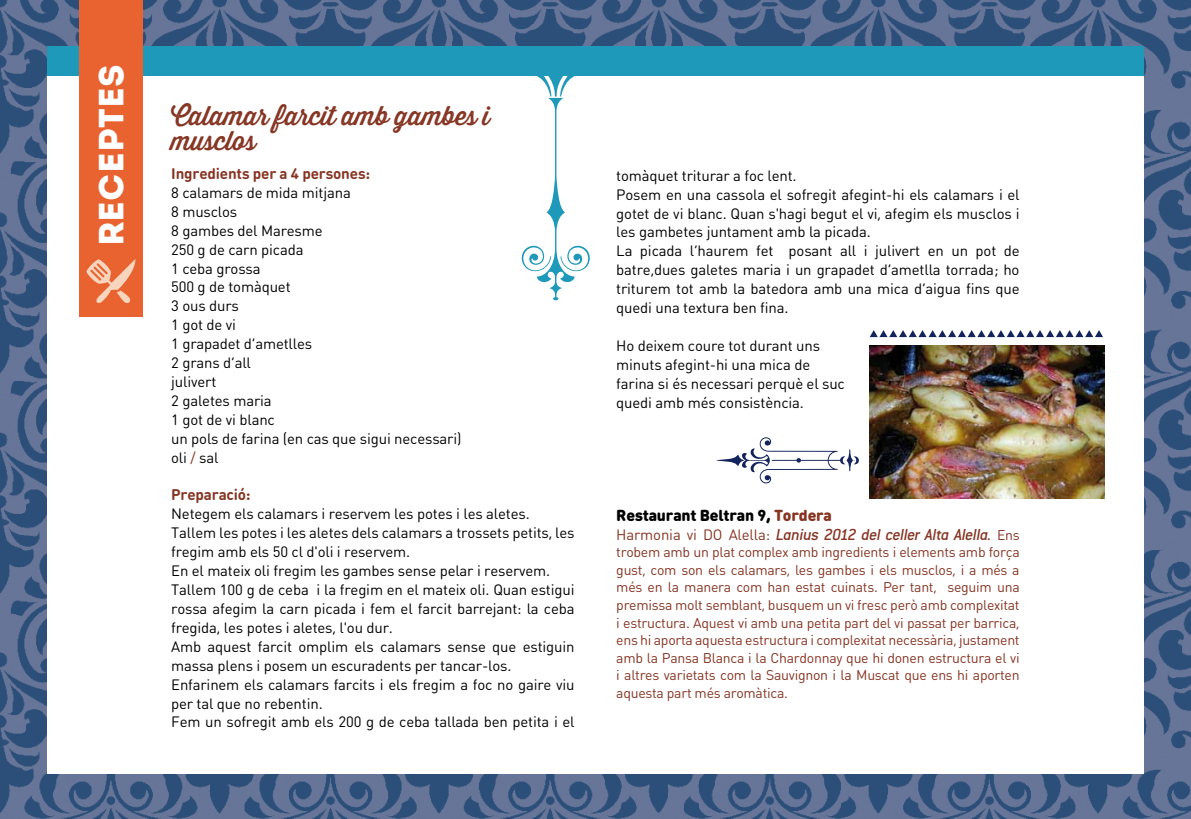
<style>
.page{position:relative;width:1191px;height:819px;background:#fff}
.page>*{position:absolute;margin:0;border:0;box-sizing:border-box;transform-origin:0 0}
.t1{font:35px "Intro";color:#fff}
.t2{font:26.25px/24.5px "Thirsty Rough Reg";letter-spacing:-.01em;color:#863523}
.t3{font:italic 500 17.5px "Conduit ITC";letter-spacing:-.025em;color:#863523}
.t4{font:900 15.75px "DIN Round Pro";letter-spacing:-.01em;color:#000}
.t5{font:700 15.22px "DIN Round Pro";letter-spacing:-.01em;color:#863523}
.t6{font:14.88px/18.9px "DIN Round Pro";letter-spacing:-.01em;color:#000}
.t7{font:14px/17.5px "DIN Round Pro";letter-spacing:-.02em;color:#863523;text-align:justify}
.s1{color:#863523}
.s2{font-family:"DIN Round Pro";font-weight:400;font-style:normal;font-size:14.88px}
.s3{font-family:"DIN Round Pro";font-weight:400;font-style:normal;font-size:14px}
</style>
<div class="page">
<img style="left:0;top:0;width:1191px;height:819px">
<div style="left:47px;top:46px;width:1096px;height:727px;background:#fff"></div>
<div style="left:47px;top:46px;width:1096px;height:30px;background:#1e99b9"></div>
<div style="left:79px;top:0;width:63px;height:316px;background:#e86330"></div>
<svg style="left:86px;top:259px;width:50px;height:44px"></svg>
<svg style="left:521px;top:76px;width:69px;height:224px"></svg>
<img style="left:869px;top:345px;width:235px;height:153px">
<svg style="left:869px;top:330px;width:234px;height:7px"></svg>
<svg style="left:716px;top:437px;width:143px;height:46px"></svg>
<h1 class="t1" style="left:90px;top:246px;width:183px;rotate:-90deg">RECEPTES</h1>
<h2 class="t2" style="left:171px;top:103px;width:320px">Calamar farcit amb gambes i musclos</h2>
<p class="t5" style="left:171px;top:163px;width:200px">Ingredients per a 4 persones:</p>
<p class="t6" style="left:171px;top:182px;width:292px">8 calamars de mida mitjana<br>8 musclos<br>8 gambes del Maresme<br>250 g de carn picada<br>1 ceba grossa<br>500 g de tomàquet<br>3 ous durs<br>1 got de vi<br>1 grapadet d’ametlles<br>2 grans d’all<br>julivert<br>2 galetes maria<br>1 got de vi blanc<br>un pols de farina (en cas que sigui necessari) oli <span class="s1">/</span> sal</p>
<p class="t5" style="left:171px;top:484px;width:81px">Preparació:</p>
<p class="t6" style="left:171px;top:504px;width:405px">Netegem els calamars i reservem les potes i les aletes.<br>Tallem les potes i les aletes dels calamars a trossets petits, les fregim amb els 50 cl d'oli i reservem.<br>En el mateix oli fregim les gambes sense pelar i reservem.<br>Tallem 100 g de ceba i la fregim en el mateix oli. Quan estigui rossa afegim la carn picada i fem el farcit barrejant: la ceba fregida, les potes i aletes, l'ou dur.<br>Amb aquest farcit omplim els calamars sense que estiguin massa plens i posem un escuradents per tancar-los.<br>Enfarinem els calamars farcits i els fregim a foc no gaire viu per tal que no rebentin.<br>Fem un sofregit amb els 200 g de ceba tallada ben petita i el</p>
<p class="t6" style="left:616px;top:165px;width:405px">tomàquet triturar a foc lent.<br>Posem en una cassola el sofregit afegint-hi els calamars i el gotet de vi blanc. Quan s'hagi begut el vi, afegim els musclos i les gambetes juntament amb la picada.<br>La picada l’haurem fet posant all i julivert en un pot de batre,dues galetes maria i un grapadet d’ametlla torrada; ho triturem tot amb la batedora amb una mica d’aigua fins que quedi una textura ben fina.</p>
<p class="t6" style="left:616px;top:335px;width:230px">Ho deixem coure tot durant uns minuts afegint-hi una mica de farina si és necessari perquè el suc quedi amb més consistència.</p>
<p class="t4" style="left:616px;top:503px;width:217px">Restaurant Beltran 9, <span class="s1">Tordera</span></p>
<p class="t3" style="left:616px;top:524px;width:405px"><span class="s2">Harmonia vi DO Alella:</span> Lanius 2012 del celler Alta Alella. <span class="s3">Ens</span></p>
<p class="t7" style="left:616px;top:543px;width:405px">trobem amb un plat complex amb ingredients i elements amb força gust, com son els calamars, les gambes i els musclos, i a més a més en la manera com han estat cuinats. Per tant, seguim una premissa molt semblant, busquem un vi fresc però amb complexitat i estructura. Aquest vi amb una petita part del vi passat per barrica, ens hi aporta aquesta estructura i complexitat necessària, justament amb la Pansa Blanca i la Chardonnay que hi donen estructura el vi i altres varietats com la Sauvignon i la Muscat que ens hi aporten aquesta part més aromàtica.</p>
</div>
